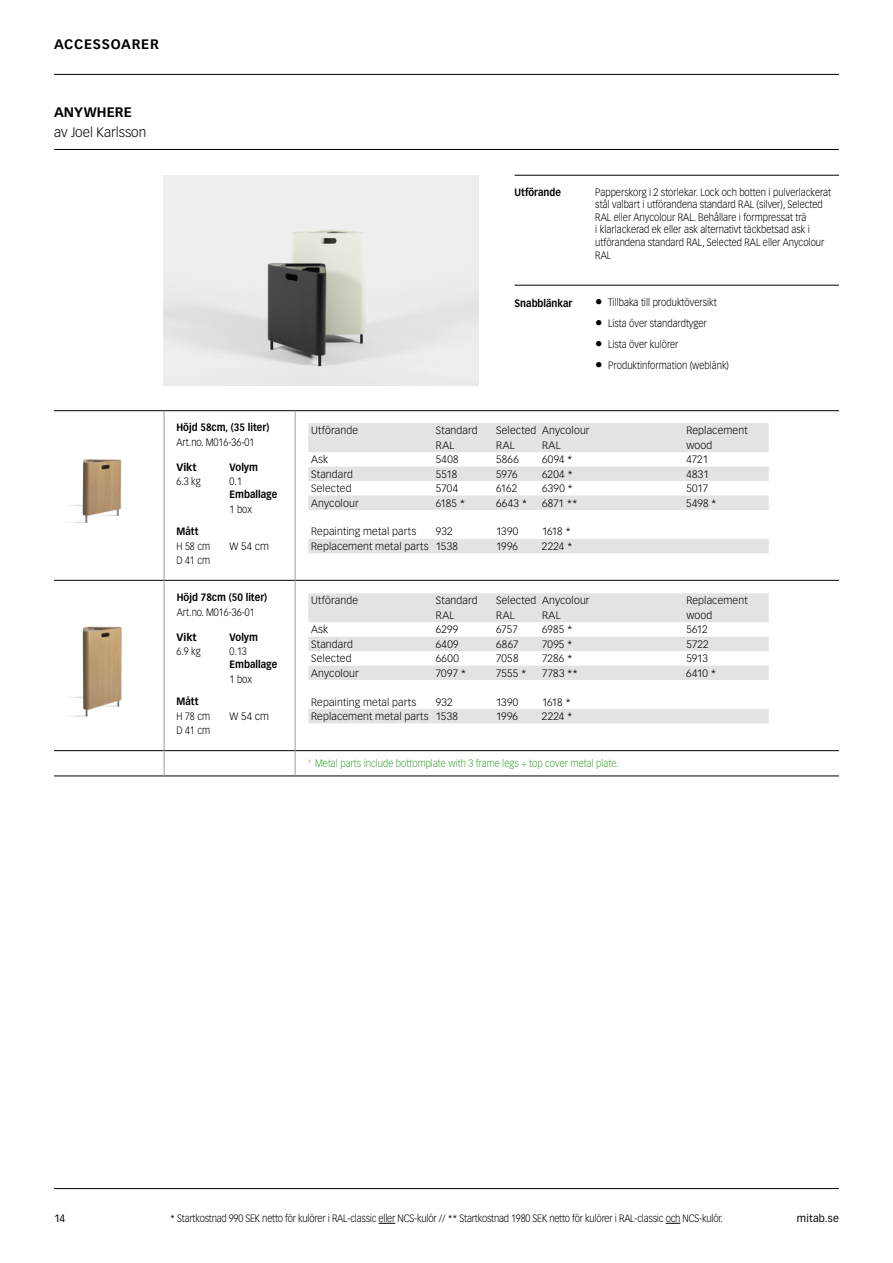
<style>
.page{position:relative;width:893px;height:1263px;background:#fff}
.page>*{position:absolute;margin:0;border:0;box-sizing:border-box;transform-origin:0 0}
.t1{font:300 13.5px "Vectora LT Std";color:#000}
.t2{font:700 13.5px "Vectora LT Std";letter-spacing:.04em;color:#000}
.t3{font:700 13.5px "Vectora LT Std";letter-spacing:.01em;color:#000}
.t4{font:300 10.5px "Vectora LT Std";color:#000}
.t5{font:300 10.5px/12.6px "Vectora LT Std";color:#000;scale:.9 1}
.t6{font:300 10.5px "Vectora LT Std";letter-spacing:-.02em;color:#000;scale:.9 1}
.t7{font:700 10.5px "Vectora LT Std";color:#000;scale:.9 1}
.t8{font:300 10.5px "Vectora LT Std";color:#3da436;scale:.9 1}
.t9{font:10.5px "Vectora LT Std";letter-spacing:.015em;color:#000}
.t10{font:700 10.5px "Vectora LT Std";color:#000}
.s1{font-size:15px}
</style>
<div class="page">
<hr style="left:54px;top:74px;width:785px;height:1px;background:#000">
<hr style="left:54px;top:1188px;width:785px;height:1px;background:#000">
<svg style="left:379px;top:1223px;width:16px;height:1px"></svg>
<svg style="left:666px;top:1223px;width:14px;height:1px"></svg>
<hr style="left:514px;top:285px;width:325px;height:1px;background:#000">
<hr style="left:54px;top:149px;width:785px;height:1px;background:#000">
<hr style="left:54px;top:410px;width:785px;height:1px;background:#000">
<hr style="left:54px;top:580px;width:785px;height:1px;background:#000">
<hr style="left:54px;top:750px;width:785px;height:1px;background:#000">
<hr style="left:54px;top:776px;width:785px;height:1px;background:#000">
<hr style="left:514px;top:175px;width:325px;height:1px;background:#000">
<img style="left:164px;top:175px;width:314px;height:210px">
<hr style="left:164px;top:410px;width:1px;height:366px;background:#9d9d9c">
<hr style="left:295px;top:410px;width:1px;height:366px;background:#9d9d9c">
<img style="left:71px;top:459px;width:51px;height:64px">
<svg style="left:308px;top:423px;width:461px;height:130px;fill:#e3e3e3"></svg>
<img style="left:71px;top:626px;width:51px;height:91px">
<svg style="left:308px;top:593px;width:461px;height:130px;fill:#e3e3e3"></svg>
<p class="t2" style="left:54px;top:36px;width:106px">ACCESSOARER</p>
<p class="t3" style="left:54px;top:104px;width:79px">ANYWHERE</p>
<p class="t1" style="left:54px;top:124px;width:94px">av Joel Karlsson</p>
<p class="t7" style="left:176px;top:421px;width:105px">Höjd 58cm, (35 liter)</p>
<p class="t5" style="left:176px;top:436px;width:88px">Art.no. M016-36-01</p>
<p class="t10" style="left:176px;top:461px;width:22px">Vikt</p>
<p class="t7" style="left:230px;top:461px;width:33px">Volym</p>
<p class="t5" style="left:176px;top:475px;width:28px">6.3 kg</p>
<p class="t5" style="left:230px;top:475px;width:15px">0.1</p>
<p class="t7" style="left:230px;top:488px;width:55px">Emballage</p>
<p class="t5" style="left:230px;top:503px;width:26px">1 box</p>
<p class="t7" style="left:176px;top:525px;width:26px">Mått</p>
<p class="t5" style="left:176px;top:540px;width:39px">H 58 cm</p>
<p class="t4" style="left:230px;top:540px;width:41px">W 54 cm</p>
<p class="t5" style="left:176px;top:554px;width:39px">D 41 cm</p>
<p class="t7" style="left:177px;top:591px;width:102px">Höjd 78cm (50 liter)</p>
<p class="t5" style="left:177px;top:606px;width:88px">Art.no. M016-36-01</p>
<p class="t10" style="left:176px;top:631px;width:22px">Vikt</p>
<p class="t7" style="left:230px;top:631px;width:33px">Volym</p>
<p class="t5" style="left:176px;top:645px;width:28px">6.9 kg</p>
<p class="t5" style="left:230px;top:645px;width:21px">0.13</p>
<p class="t7" style="left:230px;top:658px;width:55px">Emballage</p>
<p class="t5" style="left:230px;top:673px;width:26px">1 box</p>
<p class="t7" style="left:176px;top:695px;width:26px">Mått</p>
<p class="t5" style="left:176px;top:710px;width:39px">H 78 cm</p>
<p class="t4" style="left:230px;top:710px;width:41px">W 54 cm</p>
<p class="t5" style="left:176px;top:725px;width:39px">D 41 cm</p>
<p class="t7" style="left:514px;top:185px;width:53px">Utförande</p>
<p class="t5" style="left:595px;top:186px;width:264px">Papperskorg i 2 storlekar. Lock och botten i pulverlackerat stål valbart i utförandena standard RAL (silver), Selected RAL eller Anycolour RAL. Behållare i formpressat trä<br>i klarlackerad ek eller ask alternativt täckbetsad ask i utförandena standard RAL, Selected RAL eller Anycolour RAL</p>
<p class="t7" style="left:514px;top:297px;width:66px">Snabblänkar</p>
<p class="t5" style="left:595px;top:296px;width:136px"><span class="s1">•</span> Tillbaka till produktöversikt</p>
<p class="t5" style="left:595px;top:317px;width:125px"><span class="s1">•</span> Lista över standardtyger</p>
<p class="t5" style="left:595px;top:338px;width:94px"><span class="s1">•</span> Lista över kulörer</p>
<p class="t5" style="left:595px;top:359px;width:150px"><span class="s1">•</span> Produktinformation (weblänk)</p>
<p class="t4" style="left:311px;top:424px;width:49px">Utförande</p>
<p class="t4" style="left:436px;top:424px;width:43px">Standard</p>
<p class="t4" style="left:496px;top:424px;width:95px">Selected Anycolour</p>
<p class="t4" style="left:686px;top:424px;width:63px">Replacement</p>
<p class="t4" style="left:436px;top:439px;width:20px">RAL</p>
<p class="t4" style="left:496px;top:439px;width:20px">RAL</p>
<p class="t4" style="left:542px;top:439px;width:20px">RAL</p>
<p class="t4" style="left:686px;top:439px;width:28px">wood</p>
<p class="t4" style="left:311px;top:453px;width:19px">Ask</p>
<p class="t4" style="left:436px;top:453px;width:24px">5408</p>
<p class="t4" style="left:496px;top:453px;width:24px">5866</p>
<p class="t4" style="left:542px;top:453px;width:32px">6094 *</p>
<p class="t4" style="left:686px;top:453px;width:23px">4721</p>
<p class="t4" style="left:311px;top:468px;width:43px">Standard</p>
<p class="t4" style="left:436px;top:468px;width:23px">5518</p>
<p class="t4" style="left:496px;top:468px;width:23px">5976</p>
<p class="t4" style="left:542px;top:468px;width:32px">6204 *</p>
<p class="t4" style="left:686px;top:468px;width:24px">4831</p>
<p class="t4" style="left:311px;top:482px;width:42px">Selected</p>
<p class="t4" style="left:436px;top:482px;width:24px">5704</p>
<p class="t4" style="left:496px;top:482px;width:23px">6162</p>
<p class="t4" style="left:542px;top:482px;width:33px">6390 *</p>
<p class="t4" style="left:686px;top:482px;width:23px">5017</p>
<p class="t4" style="left:311px;top:497px;width:49px">Anycolour</p>
<p class="t4" style="left:436px;top:497px;width:31px">6185 *</p>
<p class="t4" style="left:496px;top:497px;width:33px">6643 *</p>
<p class="t4" style="left:542px;top:497px;width:37px">6871 **</p>
<p class="t4" style="left:686px;top:497px;width:32px">5498 *</p>
<p class="t4" style="left:311px;top:526px;width:107px">Repainting metal parts</p>
<p class="t4" style="left:436px;top:526px;width:18px">932</p>
<p class="t4" style="left:496px;top:526px;width:24px">1390</p>
<p class="t4" style="left:542px;top:526px;width:30px">1618 *</p>
<p class="t4" style="left:311px;top:540px;width:148px">Replacement metal parts 1538</p>
<p class="t4" style="left:496px;top:540px;width:23px">1996</p>
<p class="t4" style="left:542px;top:540px;width:32px">2224 *</p>
<p class="t4" style="left:311px;top:594px;width:49px">Utförande</p>
<p class="t4" style="left:436px;top:594px;width:43px">Standard</p>
<p class="t4" style="left:496px;top:594px;width:95px">Selected Anycolour</p>
<p class="t4" style="left:686px;top:594px;width:63px">Replacement</p>
<p class="t4" style="left:436px;top:609px;width:20px">RAL</p>
<p class="t4" style="left:496px;top:609px;width:20px">RAL</p>
<p class="t4" style="left:542px;top:609px;width:20px">RAL</p>
<p class="t4" style="left:686px;top:609px;width:28px">wood</p>
<p class="t4" style="left:311px;top:623px;width:19px">Ask</p>
<p class="t4" style="left:436px;top:623px;width:24px">6299</p>
<p class="t4" style="left:496px;top:623px;width:23px">6757</p>
<p class="t4" style="left:542px;top:623px;width:32px">6985 *</p>
<p class="t4" style="left:686px;top:623px;width:23px">5612</p>
<p class="t4" style="left:311px;top:638px;width:43px">Standard</p>
<p class="t4" style="left:436px;top:638px;width:24px">6409</p>
<p class="t4" style="left:496px;top:638px;width:24px">6867</p>
<p class="t4" style="left:542px;top:638px;width:32px">7095 *</p>
<p class="t4" style="left:686px;top:638px;width:24px">5722</p>
<p class="t4" style="left:311px;top:652px;width:42px">Selected</p>
<p class="t4" style="left:436px;top:652px;width:25px">6600</p>
<p class="t4" style="left:496px;top:652px;width:24px">7058</p>
<p class="t4" style="left:542px;top:652px;width:32px">7286 *</p>
<p class="t4" style="left:686px;top:652px;width:23px">5913</p>
<p class="t4" style="left:311px;top:667px;width:49px">Anycolour</p>
<p class="t4" style="left:436px;top:667px;width:32px">7097 *</p>
<p class="t4" style="left:496px;top:667px;width:32px">7555 *</p>
<p class="t4" style="left:542px;top:667px;width:38px">7783 **</p>
<p class="t4" style="left:686px;top:667px;width:31px">6410 *</p>
<p class="t4" style="left:311px;top:696px;width:107px">Repainting metal parts</p>
<p class="t4" style="left:436px;top:696px;width:18px">932</p>
<p class="t4" style="left:496px;top:696px;width:24px">1390</p>
<p class="t4" style="left:542px;top:696px;width:30px">1618 *</p>
<p class="t4" style="left:311px;top:710px;width:148px">Replacement metal parts 1538</p>
<p class="t4" style="left:496px;top:710px;width:23px">1996</p>
<p class="t4" style="left:542px;top:710px;width:32px">2224 *</p>
<p class="t8" style="left:308px;top:757px;width:346px"><sup>1</sup> Metal parts include bottomplate with 3 frame legs + top cover metal plate.</p>
<p class="t9" style="left:54px;top:1212px;width:13px">14</p>
<p class="t6" style="left:170px;top:1212px;width:616px">* Startkostnad 990 SEK netto för kulörer i RAL-classic eller NCS-kulör // ** Startkostnad 1980 SEK netto för kulörer i RAL-classic och NCS-kulör.</p>
<p class="t9" style="left:797px;top:1212px;width:44px">mitab.se</p>
</div>
